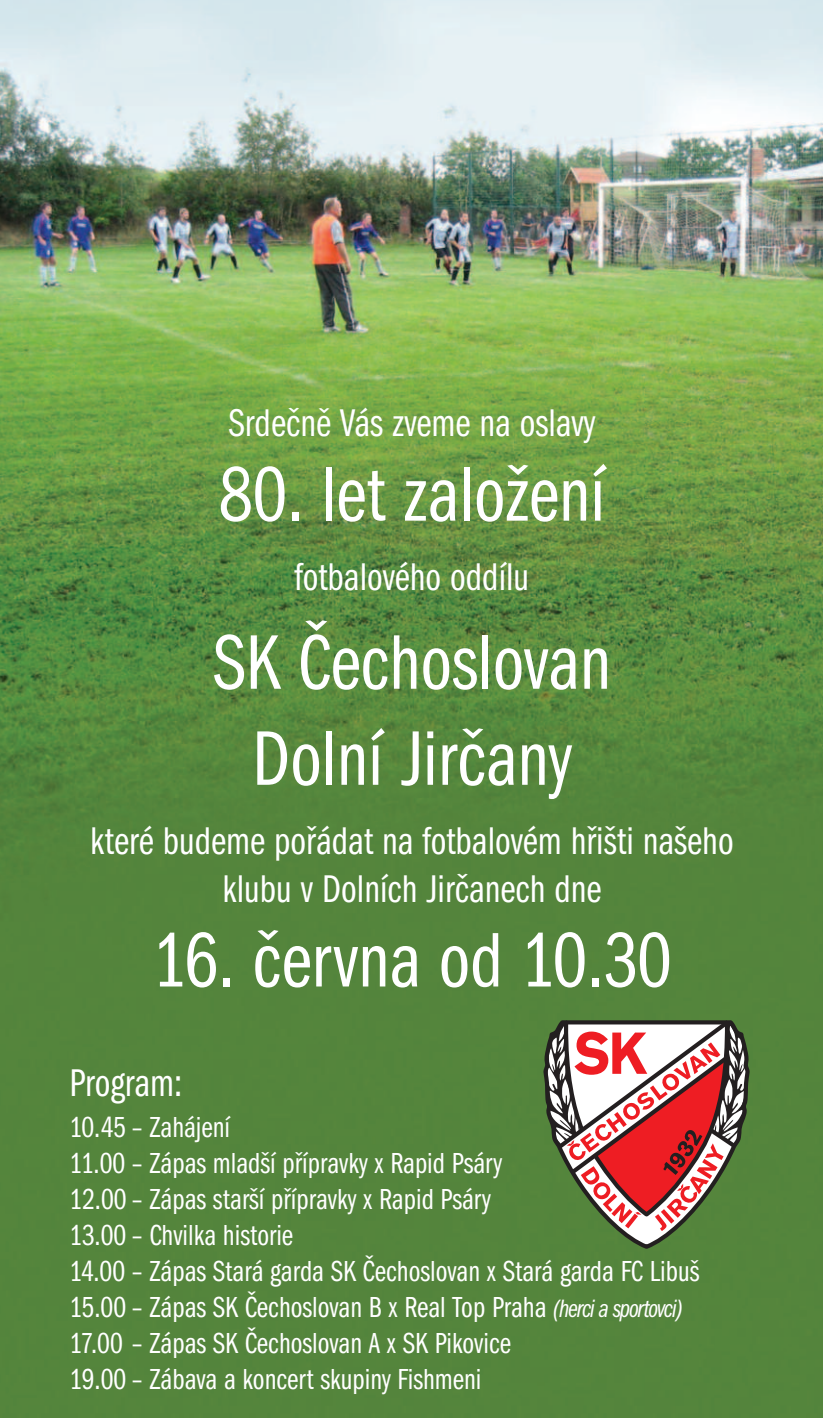
<style>
.page{position:relative;width:823px;height:1418px;background:#fff}
.page>*{position:absolute;margin:0;border:0;box-sizing:border-box;transform-origin:0 0}
.t1{font:80px/96px "Franklin Got Itc TCE Boo Com";color:#fff;text-align:center}
.t2{font:40px/48px "Franklin Got Itc TCE Boo Com";color:#fff;text-align:center}
.t3{font:30px/36px "Franklin Got Itc TCE Boo Com";color:#fff}
.s1{font-family:"Franklin Got Itc TCE Boo Com Ita";font-size:26px}
</style>
<div class="page">
<img style="left:0;top:0;width:822px;height:1417px">
<svg style="left:543px;top:1020px;width:206px;height:228px"></svg>
<svg style="left:545px;top:1020px;width:202px;height:226px"></svg>
<h2 class="t2" style="left:228px;top:398px;width:368px">Srdečně Vás zveme na oslavy</h2>
<h1 class="t1" style="left:218px;top:445px;width:388px">80. let založení</h1>
<h2 class="t2" style="left:294px;top:552px;width:236px">fotbalového oddílu</h2>
<h1 class="t1" style="left:213px;top:613px;width:399px">SK Čechoslovan<br>Dolní Jirčany</h1>
<h2 class="t2" style="left:90px;top:816px;width:644px">které budeme pořádat na fotbalovém hřišti našeho klubu v Dolních Jirčanech dne</h2>
<h1 class="t1" style="left:152px;top:910px;width:520px">16. června od 10.30</h1>
<h2 class="t2" style="left:69px;top:1058px;width:114px">Program:</h2>
<p class="t3" style="left:69px;top:1108px;width:631px">10.45 – Zahájení<br>11.00 – Zápas mladší přípravky x Rapid Psáry<br>12.00 – Zápas starší přípravky x Rapid Psáry<br>13.00 – Chvilka historie<br>14.00 – Zápas Stará garda SK Čechoslovan x Stará garda FC Libuš 15.00 – Zápas SK Čechoslovan B x Real Top Praha <span class="s1">(herci a sportovci)<br></span>17.00 – Zápas SK Čechoslovan A x SK Pikovice<br>19.00 – Zábava a koncert skupiny Fishmeni</p>
</div>
